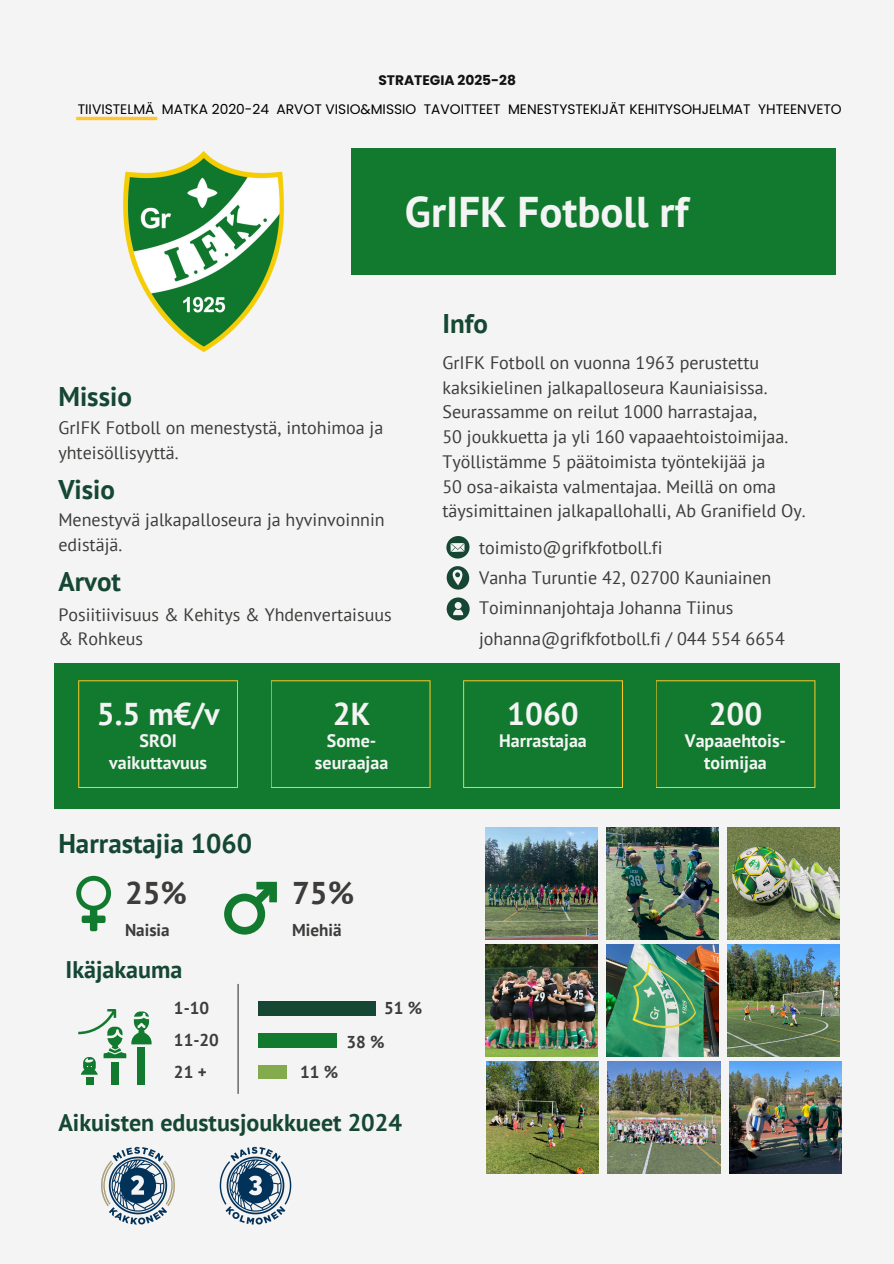
<style>
.page{position:relative;width:894px;height:1264px;background:#fff}
.page>*{position:absolute;margin:0;border:0;box-sizing:border-box;transform-origin:0 0}
.t1{font:700 42.9px "PT Sans";color:#f4f4f4}
.t2{font:700 31.5px "PT Sans";color:#f4f4f4}
.t3{font:700 31.35px "PT Sans";color:#3d3c3a}
.t4{font:700 27px "PT Sans";color:#154734}
.t5{font:700 24px "PT Sans";color:#154734}
.t6{font:18px/24.8px "PT Sans";color:#3d3c3a}
.t7{font:700 18px/21.3px "PT Sans";color:#f4f4f4;text-align:center}
.t8{font:700 17.1px "PT Sans";color:#3d3c3a}
.t9{font:13.8px "Poppins";color:#000}
.t10{font:700 13.8px "Poppins";color:#121212}
</style>
<div class="page">
<div style="left:0;top:0;width:893px;height:1263px;background:#f4f4f4"></div>
<div style="left:54px;top:662px;width:785px;height:146px;background:#127a2f"></div>
<img style="left:485px;top:944px;width:112px;height:112px">
<img style="left:606px;top:944px;width:112px;height:112px">
<img style="left:485px;top:827px;width:112px;height:112px">
<img style="left:606px;top:827px;width:112px;height:112px">
<img style="left:727px;top:944px;width:112px;height:112px">
<img style="left:727px;top:827px;width:112px;height:112px">
<img style="left:486px;top:1061px;width:112px;height:112px">
<img style="left:607px;top:1061px;width:112px;height:112px">
<img style="left:729px;top:1061px;width:111px;height:112px">
<svg style="left:76px;top:875px;width:35px;height:56px"></svg>
<svg style="left:224px;top:881px;width:53px;height:53px"></svg>
<div style="left:86px;top:1077px;width:7px;height:7px;background:#127a2f"></div>
<div style="left:111px;top:1062px;width:8px;height:22px;background:#127a2f"></div>
<div style="left:138px;top:1046px;width:7px;height:38px;background:#127a2f"></div>
<svg style="left:78px;top:1009px;width:73px;height:65px"></svg>
<div style="left:258px;top:1001px;width:117px;height:15px;background:#154734"></div>
<div style="left:258px;top:1033px;width:79px;height:15px;background:#127a2f"></div>
<div style="left:258px;top:1064px;width:29px;height:14px;background:#83aa4d"></div>
<hr style="left:237px;top:983px;width:1px;height:110px;background:#3d3c3a">
<svg style="left:271px;top:680px;width:159px;height:108px"></svg>
<svg style="left:656px;top:680px;width:159px;height:108px"></svg>
<svg style="left:78px;top:680px;width:160px;height:108px"></svg>
<svg style="left:463px;top:680px;width:159px;height:108px"></svg>
<div style="left:351px;top:148px;width:484px;height:127px;background:#127a2f"></div>
<svg style="left:446px;top:536px;width:23px;height:22px"></svg>
<svg style="left:446px;top:566px;width:23px;height:23px"></svg>
<img style="left:123px;top:151px;width:162px;height:201px">
<svg style="left:446px;top:597px;width:23px;height:23px"></svg>
<img style="left:101px;top:1146px;width:74px;height:79px">
<img style="left:219px;top:1146px;width:73px;height:79px">
<hr style="left:76px;top:117px;width:81px;height:3px;background:#ffc72c">
<p class="t10" style="left:378px;top:71px;width:139px">STRATEGIA 2025-28</p>
<p class="t9" style="left:78px;top:100px;width:765px">TIIVISTELMÄ MATKA 2020-24 ARVOT VISIO&amp;MISSIO TAVOITTEET MENESTYSTEKIJÄT KEHITYSOHJELMAT YHTEENVETO</p>
<h2 class="t1" style="left:405px;top:183px;width:285px">GrIFK Fotboll rf</h2>
<h6 class="t4" style="left:58px;top:378px;width:75px">Missio</h6>
<h6 class="t6" style="left:58px;top:415px;width:326px">GrIFK Fotboll on menestystä, intohimoa ja yhteisöllisyyttä.</h6>
<h6 class="t4" style="left:58px;top:471px;width:58px">Visio</h6>
<h6 class="t6" style="left:58px;top:507px;width:328px">Menestyvä jalkapalloseura ja hyvinvoinnin edistäjä.</h6>
<p class="t4" style="left:58px;top:564px;width:64px">Arvot</p>
<h3 class="t6" style="left:58px;top:601px;width:335px">Posiitiivisuus &amp; Kehitys &amp; Yhdenvertaisuus</h3>
<h6 class="t6" style="left:58px;top:626px;width:86px">&amp; Rohkeus</h6>
<h6 class="t2" style="left:97px;top:692px;width:124px">5.5 m€/v</h6>
<h3 class="t7" style="left:109px;top:730px;width:99px">SROI vaikuttavuus</h3>
<p class="t2" style="left:333px;top:692px;width:39px">2K</p>
<p class="t7" style="left:315px;top:730px;width:75px">Some&shy;seuraajaa</p>
<h6 class="t4" style="left:442px;top:305px;width:47px">Info</h6>
<h6 class="t6" style="left:442px;top:350px;width:326px">GrIFK Fotboll on vuonna 1963 perustettu kaksikielinen jalkapalloseura Kauniaisissa.</h6>
<h4 class="t6" style="left:442px;top:399px;width:316px">Seurassamme on reilut 1000 harrastajaa,</h4>
<p class="t6" style="left:442px;top:424px;width:347px">50 joukkuetta ja yli 160 vapaaehtoistoimijaa.<br>Työllistämme 5 päätoimista työntekijää ja</p>
<h3 class="t6" style="left:442px;top:473px;width:364px">50 osa-aikaista valmentajaa. Meillä on oma täysimittainen jalkapallohalli, Ab Granifield Oy.</h3>
<h5 class="t6" style="left:479px;top:534px;width:185px">toimisto@grifkfotboll.fi</h5>
<p class="t6" style="left:479px;top:565px;width:294px">Vanha Turuntie 42, 02700 Kauniainen</p>
<h6 class="t6" style="left:479px;top:595px;width:256px">Toiminnanjohtaja Johanna Tiinus</h6>
<h6 class="t6" style="left:479px;top:625px;width:307px">johanna@grifkfotboll.fi / 044 554 6654</h6>
<h6 class="t2" style="left:507px;top:692px;width:73px">1060</h6>
<h2 class="t7" style="left:499px;top:730px;width:89px">Harrastajaa</h2>
<h6 class="t2" style="left:708px;top:692px;width:55px">200</h6>
<h2 class="t7" style="left:684px;top:730px;width:103px">Vapaaehtois&shy;toimijaa</h2>
<p class="t4" style="left:58px;top:825px;width:195px">Harrastajia 1060</p>
<p class="t3" style="left:125px;top:871px;width:63px">25%</p>
<p class="t8" style="left:125px;top:918px;width:46px">Naisia</p>
<p class="t5" style="left:65px;top:954px;width:118px">Ikäjakauma</p>
<p class="t8" style="left:174px;top:996px;width:37px">1-10</p>
<p class="t8" style="left:174px;top:1028px;width:46px">11-20</p>
<p class="t8" style="left:174px;top:1060px;width:34px">21 +</p>
<p class="t3" style="left:292px;top:871px;width:63px">75%</p>
<p class="t8" style="left:292px;top:918px;width:51px">Miehiä</p>
<p class="t8" style="left:384px;top:996px;width:40px">51 %</p>
<h5 class="t8" style="left:300px;top:1060px;width:40px">11 %</h5>
<p class="t8" style="left:346px;top:1030px;width:40px">38 %</p>
<p class="t5" style="left:58px;top:1106px;width:345px">Aikuisten edustusjoukkueet 2024</p>
</div>
